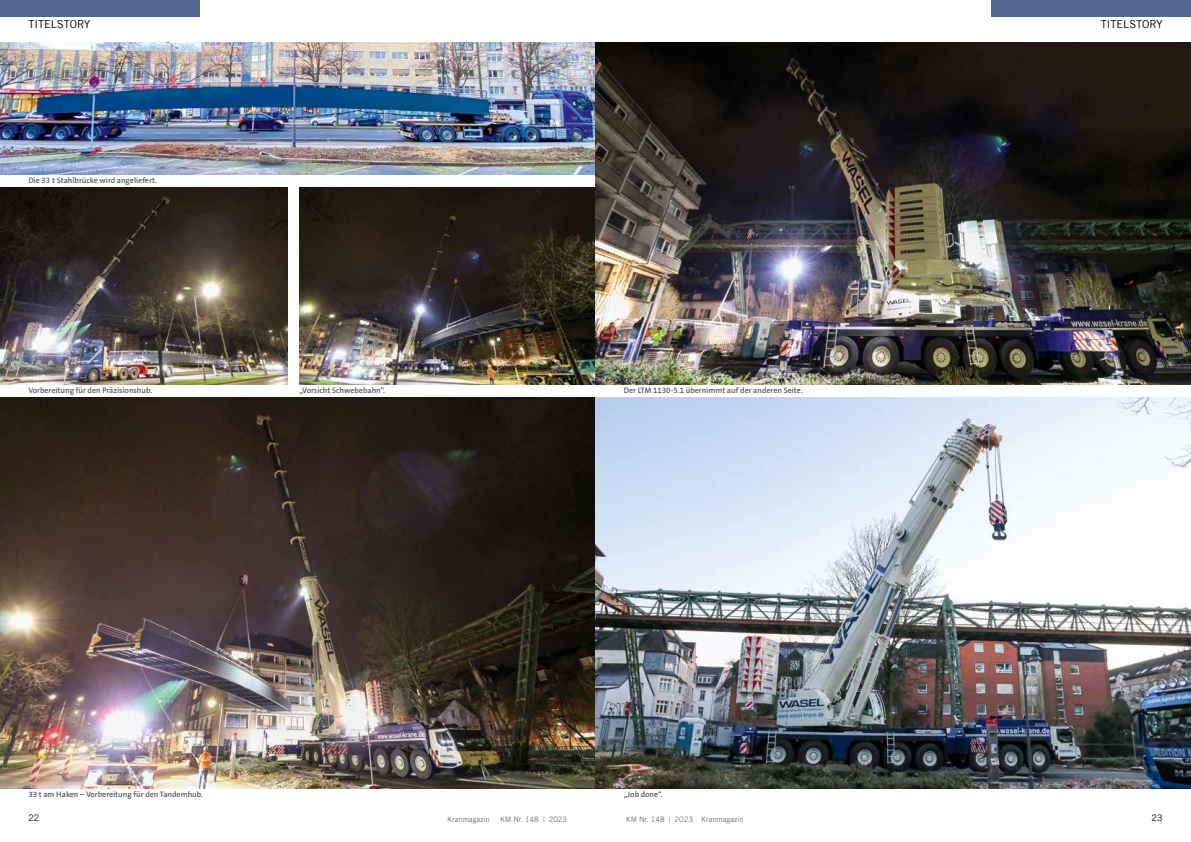
<style>
.page{position:relative;width:1191px;height:842px;background:#fff}
.page>*{position:absolute;margin:0;border:0;box-sizing:border-box;transform-origin:0 0}
.t1{font:11px "Trade Gothic LT";color:#000}
.t2{font:9px "Trade Gothic LT";color:#000}
.t3{font:600 8px "The Sans B W6";color:#565655}
.t4{font:7.5px "Trade Gothic LT";color:#6e6e6e}
</style>
<div class="page">
<div style="left:0;top:0;width:200px;height:17px;background:#51658d"></div>
<div style="left:990px;top:0;width:201px;height:17px;background:#51658d"></div>
<img style="left:0;top:187px;width:287px;height:197px">
<img style="left:299px;top:187px;width:296px;height:197px">
<img style="left:0;top:42px;width:595px;height:132px">
<img style="left:0;top:397px;width:1191px;height:391px">
<img style="left:595px;top:42px;width:596px;height:342px">
<h1 class="t1" style="left:28px;top:17px;width:63px">TITELSTORY</h1>
<h1 class="t1" style="left:1100px;top:17px;width:63px">TITELSTORY</h1>
<p class="t3" style="left:28px;top:175px;width:130px">Die 33 t Stahlbrücke wird angeliefert.</p>
<p class="t3" style="left:28px;top:385px;width:125px">Vorbereitung für den Präzisionshub.</p>
<p class="t3" style="left:299px;top:385px;width:87px">„Vorsicht Schwebebahn“.</p>
<p class="t3" style="left:624px;top:385px;width:181px">Der LTM 1130-5.1 übernimmt auf der anderen Seite.</p>
<p class="t3" style="left:28px;top:789px;width:176px">33 t am Haken – Vorbereitung für den Tandemhub.</p>
<p class="t3" style="left:624px;top:789px;width:41px">„Job done“.</p>
<p class="t2" style="left:28px;top:812px;width:12px">22</p>
<p class="t4" style="left:447px;top:814px;width:44px">Kranmagazin</p>
<p class="t4" style="left:500px;top:814px;width:68px">KM Nr. 148 | 2023</p>
<p class="t4" style="left:626px;top:815px;width:119px">KM Nr. 148 | 2023 Kranmagazin</p>
<p class="t2" style="left:1151px;top:812px;width:12px">23</p>
</div>
